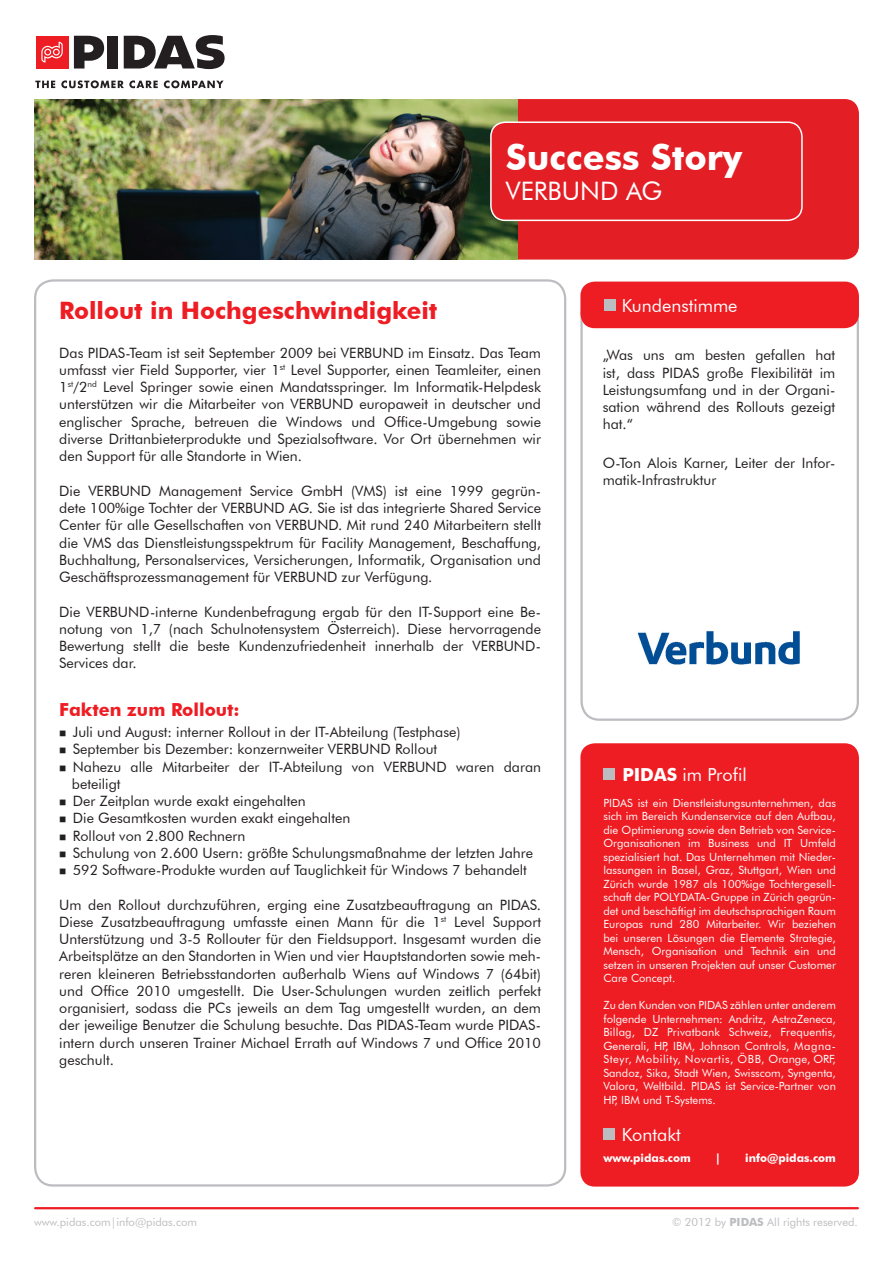
<style>
.page{position:relative;width:893px;height:1263px;background:#fff}
.page>*{position:absolute;margin:0;border:0;box-sizing:border-box;transform-origin:0 0}
.t1{font:700 36px "pd Futura";color:#fff}
.t2{font:25.5px "pd Futura";color:#fff}
.t3{font:700 24px "pd Futura";color:#ee1d23}
.t4{font:18px "pd Futura";color:#fff}
.t5{font:700 18px "pd Futura";color:#ee1d23}
.t6{font:14.25px/17.2px "pd Futura";color:#231f20;text-align:justify}
.t7{font:11.25px/13.5px "pd Futura";color:#fff;text-align:justify}
.t8{font:11.25px "pd Futura";color:#bcbdc0}
.t9{font:700 11.25px "pd Futura";color:#fff}
.s1{font-weight:700}
</style>
<div class="page">
<div style="left:580px;top:296px;width:279px;height:425px;border:2px solid #bcbdc0;border-radius:18px"></div>
<hr style="left:35px;top:1207px;width:823px;height:2px;background:#ee1d23">
<div style="left:580px;top:282px;width:279px;height:46px;background:#ee1d23;border-radius:14px"></div>
<div style="left:604px;top:299px;width:12px;height:11px;background:#bcbdc0"></div>
<div style="left:34px;top:99px;width:825px;height:161px;background:#e31e25;border-radius:14px"></div>
<svg style="left:35px;top:81px;width:20px;height:7px"></svg>
<svg style="left:61px;top:80px;width:97px;height:8px"></svg>
<svg style="left:164px;top:80px;width:60px;height:8px"></svg>
<div style="left:36px;top:36px;width:32px;height:33px;background:#ee1d23"></div>
<svg style="left:41px;top:42px;width:22px;height:21px"></svg>
<div style="left:107px;top:36px;width:11px;height:32px;background:#231f20"></div>
<svg style="left:74px;top:36px;width:30px;height:33px"></svg>
<svg style="left:124px;top:35px;width:101px;height:34px"></svg>
<img style="left:34px;top:99px;width:483px;height:161px">
<div style="left:491px;top:122px;width:311px;height:98px;background:#e31e25;border-radius:14px"></div>
<div style="left:490px;top:121px;width:313px;height:100px;border:2px solid #fff;border-radius:14px"></div>
<div style="left:580px;top:743px;width:279px;height:443px;background:#ee1d23;border-radius:14px"></div>
<div style="left:603px;top:769px;width:12px;height:11px;background:#bcbdc0"></div>
<div style="left:603px;top:1128px;width:12px;height:11px;background:#bcbdc0"></div>
<img style="left:637px;top:631px;width:163px;height:34px">
<h1 class="t1" style="left:506px;top:135px;width:238px">Success Story</h1>
<h2 class="t2" style="left:506px;top:175px;width:158px">VERBUND AG</h2>
<h3 class="t3" style="left:59px;top:296px;width:380px">Rollout in Hochgeschwindigkeit</h3>
<p class="t6" style="left:59px;top:344px;width:483px">Das PIDAS-Team ist seit September 2009 bei VERBUND im Einsatz. Das Team umfasst vier Field Supporter, vier 1<sup>st</sup> Level Supporter, einen Teamleiter, einen 1<sup>st</sup>/2<sup>nd</sup> Level Springer sowie einen Mandatsspringer. Im Informatik-Helpdesk unterstützen wir die Mitarbeiter von VERBUND europaweit in deutscher und englischer Sprache, betreuen die Windows und Office-Umgebung sowie diverse Drittanbieterprodukte und Spezialsoftware. Vor Ort übernehmen wir den Support für alle Standorte in Wien.</p>
<p class="t6" style="left:59px;top:482px;width:483px">Die VERBUND Management Service GmbH (VMS) ist eine 1999 gegrün&shy;dete 100%ige Tochter der VERBUND AG. Sie ist das integrierte Shared Service Center für alle Gesellschaften von VERBUND. Mit rund 240 Mitarbeitern stellt die VMS das Dienstleistungsspektrum für Facility Management, Beschaffung, Buchhaltung, Personalservices, Versicherungen, Informatik, Organisation und Geschäftsprozessmanagement für VERBUND zur Verfügung.</p>
<p class="t6" style="left:59px;top:603px;width:483px">Die VERBUND-interne Kundenbefragung ergab für den IT-Support eine Be&shy;notung von 1,7 (nach Schulnotensystem Österreich). Diese hervorragende Bewertung stellt die beste Kundenzufriedenheit innerhalb der VERBUND-Services dar.</p>
<p class="t5" style="left:59px;top:698px;width:182px">Fakten zum Rollout:</p>
<p class="t6" style="left:59px;top:723px;width:403px">■ Juli und August: interner Rollout in der IT-Abteilung (Testphase)</p>
<p class="t6" style="left:59px;top:740px;width:379px">■ September bis Dezember: konzernweiter VERBUND Rollout</p>
<p class="t6" style="left:72px;top:758px;width:471px;text-indent:-13px">■ Nahezu alle Mitarbeiter der IT-Abteilung von VERBUND waren daran beteiligt</p>
<p class="t6" style="left:59px;top:792px;width:248px">■ Der Zeitplan wurde exakt eingehalten</p>
<p class="t6" style="left:59px;top:809px;width:293px">■ Die Gesamtkosten wurden exakt eingehalten</p>
<p class="t6" style="left:59px;top:827px;width:188px">■ Rollout von 2.800 Rechnern</p>
<p class="t6" style="left:59px;top:844px;width:475px">■ Schulung von 2.600 Usern: größte Schulungsmaßnahme der letzten Jahre</p>
<p class="t6" style="left:59px;top:861px;width:469px">■ 592 Software-Produkte wurden auf Tauglichkeit für Windows 7 behandelt</p>
<p class="t6" style="left:59px;top:896px;width:483px">Um den Rollout durchzuführen, erging eine Zusatzbeauftragung an PIDAS.<br>Diese Zusatzbeauftragung umfasste einen Mann für die 1<sup>st</sup> Level Support Unterstützung und 3-5 Rollouter für den Fieldsupport. Insgesamt wurden die Arbeitsplätze an den Standorten in Wien und vier Hauptstandorten sowie meh&shy;reren kleineren Betriebsstandorten außerhalb Wiens auf Windows 7 (64bit) und Office 2010 umgestellt. Die User-Schulungen wurden zeitlich perfekt organisiert, sodass die PCs jeweils an dem Tag umgestellt wurden, an dem der jeweilige Benutzer die Schulung besuchte. Das PIDAS-Team wurde PIDAS&shy;intern durch unseren Trainer Michael Errath auf Windows 7 und Office 2010 geschult.</p>
<p class="t4" style="left:622px;top:294px;width:117px">Kundenstimme</p>
<p class="t6" style="left:603px;top:346px;width:234px">„Was uns am besten gefallen hat ist, dass PIDAS große Flexibilität im Leistungsumfang und in der Organi&shy;sation während des Rollouts gezeigt hat.“</p>
<p class="t6" style="left:603px;top:454px;width:234px">O-Ton Alois Karner, Leiter der Infor&shy;matik-Infrastruktur</p>
<p class="t4" style="left:622px;top:764px;width:126px"><span class="s1">PIDAS</span> im Profil</p>
<p class="t7" style="left:603px;top:796px;width:234px">PIDAS ist ein Dienstleistungsunternehmen, das sich im Bereich Kundenservice auf den Aufbau, die Optimierung sowie den Betrieb von Service-Organisationen im Business und IT Umfeld spezialisiert hat. Das Unternehmen mit Nieder&shy;lassungen in Basel, Graz, Stuttgart, Wien und Zürich wurde 1987 als 100%ige Tochtergesell&shy;schaft der POLYDATA-Gruppe in Zürich gegrün&shy;det und beschäftigt im deutschsprachigen Raum Europas rund 280 Mitarbeiter. Wir beziehen bei unseren Lösungen die Elemente Strategie, Mensch, Organisation und Technik ein und setzen in unseren Projekten auf unser Customer Care Concept.</p>
<p class="t7" style="left:603px;top:998px;width:234px">Zu den Kunden von PIDAS zählen unter anderem folgende Unternehmen: Andritz, AstraZeneca, Billag, DZ Privatbank Schweiz, Frequentis, Generali, HP, IBM, Johnson Controls, Magna-Steyr, Mobility, Novartis, ÖBB, Orange, ORF, Sandoz, Sika, Stadt Wien, Swisscom, Syngenta, Valora, Weltbild. PIDAS ist Service-Partner von HP, IBM und T-Systems.</p>
<p class="t4" style="left:622px;top:1123px;width:61px">Kontakt</p>
<p class="t9" style="left:603px;top:1151px;width:89px">www.pidas.com</p>
<p class="t9" style="left:715px;top:1151px;width:7px">|</p>
<p class="t9" style="left:745px;top:1151px;width:92px">info@pidas.com</p>
<p class="t8" style="left:34px;top:1215px;width:165px">www.pidas.com|info@pidas.com</p>
<p class="t8" style="left:672px;top:1215px;width:187px">© 2012 by <span class="s1">PIDAS</span> All rights reserved.</p>
</div>
